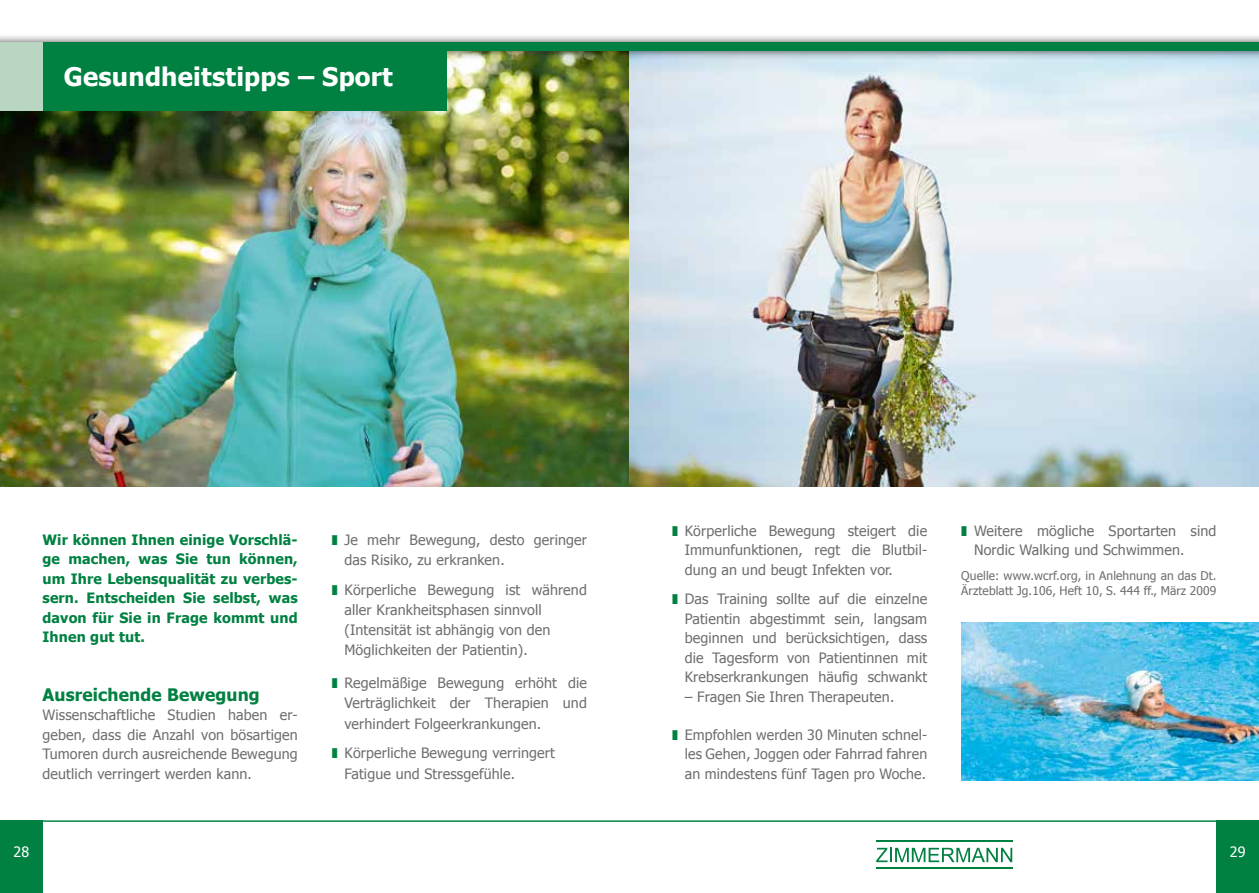
<style>
.page{position:relative;width:1259px;height:893px;background:#fff}
.page>*{position:absolute;margin:0;border:0;box-sizing:border-box;transform-origin:0 0}
.t1{font:700 25.5px "Tahoma";letter-spacing:.01em;color:#fff}
.t2{font:700 17.25px "Tahoma";letter-spacing:.01em;color:#008142}
.t3{font:14.25px/19.5px "Tahoma";letter-spacing:.01em;color:#6e6e6e;text-align:justify}
.t4{font:700 14.25px/19.5px "Tahoma";letter-spacing:.01em;color:#008142;text-align:justify}
.t5{font:14.25px "Tahoma";color:#fff}
.t6{font:12px/15px "Tahoma";letter-spacing:.01em;color:#6e6e6e}
.s1{color:#008142}
</style>
<div class="page">
<img style="left:0;top:60px;width:1259px;height:426px">
<img style="left:961px;top:623px;width:298px;height:157px">
<div style="left:0;top:34px;width:1259px;height:26px;background:#000;opacity:.75"></div>
<div style="left:0;top:43px;width:1259px;height:8px;background:#008142"></div>
<hr style="left:0;top:821px;width:1259px;height:1px;background:#008142">
<svg style="left:876px;top:848px;width:136px;height:14px"></svg>
<hr style="left:876px;top:840px;width:136px;height:2px;background:#008142">
<hr style="left:876px;top:867px;width:136px;height:2px;background:#008142">
<div style="left:0;top:821px;width:43px;height:72px;background:#008142"></div>
<div style="left:1216px;top:821px;width:43px;height:72px;background:#008142"></div>
<div style="left:43px;top:43px;width:403px;height:68px;background:#008142"></div>
<div style="left:0;top:43px;width:43px;height:68px;background:#b8d6c1"></div>
<h1 class="t1" style="left:64px;top:59px;width:331px">Gesundheitstipps – Sport</h1>
<p class="t4" style="left:43px;top:529px;width:257px">Wir können Ihnen einige Vorschlä&shy;ge machen, was Sie tun können, um Ihre Lebensqualität zu verbes&shy;sern. Entscheiden Sie selbst, was davon für Sie in Frage kommt und Ihnen gut tut.</p>
<p class="t2" style="left:43px;top:682px;width:219px">Ausreichende Bewegung</p>
<p class="t3" style="left:43px;top:704px;width:257px">Wissenschaftliche Studien haben er&shy;geben, dass die Anzahl von bösartigen Tumoren durch ausreichende Bewegung deutlich verringert werden kann.</p>
<p class="t3" style="left:344px;top:529px;width:244px;line-height:20.2px;text-indent:-13px"><span class="s1">❚</span> Je mehr Bewegung, desto geringer das Risiko, zu erkranken.</p>
<p class="t3" style="left:344px;top:579px;width:244px;line-height:20.2px;text-align:left;text-indent:-13px"><span class="s1">❚</span> Körperliche Bewegung ist während aller Krankheitsphasen sinnvoll (Intensität ist abhängig von den Möglichkeiten der Patientin).</p>
<p class="t3" style="left:344px;top:672px;width:244px;line-height:20.2px;text-indent:-13px"><span class="s1">❚</span> Regelmäßige Bewegung erhöht die Verträglichkeit der Therapien und verhindert Folgeerkrankungen.</p>
<p class="t3" style="left:344px;top:742px;width:212px;line-height:20.2px;text-indent:-13px"><span class="s1">❚</span> Körperliche Bewegung verringert<br>Fatigue und Stressgefühle.</p>
<p class="t3" style="left:685px;top:520px;width:244px;text-indent:-13px"><span class="s1">❚</span> Körperliche Bewegung steigert die Immunfunktionen, regt die Blutbil&shy;dung an und beugt Infekten vor.</p>
<p class="t3" style="left:685px;top:588px;width:244px;text-indent:-13px"><span class="s1">❚</span> Das Training sollte auf die einzelne Patientin abgestimmt sein, langsam beginnen und berücksichtigen, dass die Tagesform von Patientinnen mit Krebserkrankungen häufig schwankt</p>
<p class="t3" style="left:685px;top:686px;width:208px">– Fragen Sie Ihren Therapeuten.</p>
<p class="t3" style="left:685px;top:724px;width:244px;text-indent:-13px"><span class="s1">❚</span> Empfohlen werden 30 Minuten schnel&shy;les Gehen, Joggen oder Fahrrad fahren an mindestens fünf Tagen pro Woche.</p>
<p class="t3" style="left:974px;top:520px;width:244px;text-indent:-13px"><span class="s1">❚</span> Weitere mögliche Sportarten sind<br>Nordic Walking und Schwimmen.</p>
<p class="t6" style="left:961px;top:568px;width:257px">Quelle: www.wcrf.org, in Anlehnung an das Dt.<br>Ärzteblatt Jg. 106, Heft 10, S. 444 ff., März 2009</p>
<p class="t5" style="left:13px;top:842px;width:17px">28</p>
<p class="t5" style="left:1229px;top:842px;width:17px">29</p>
</div>
